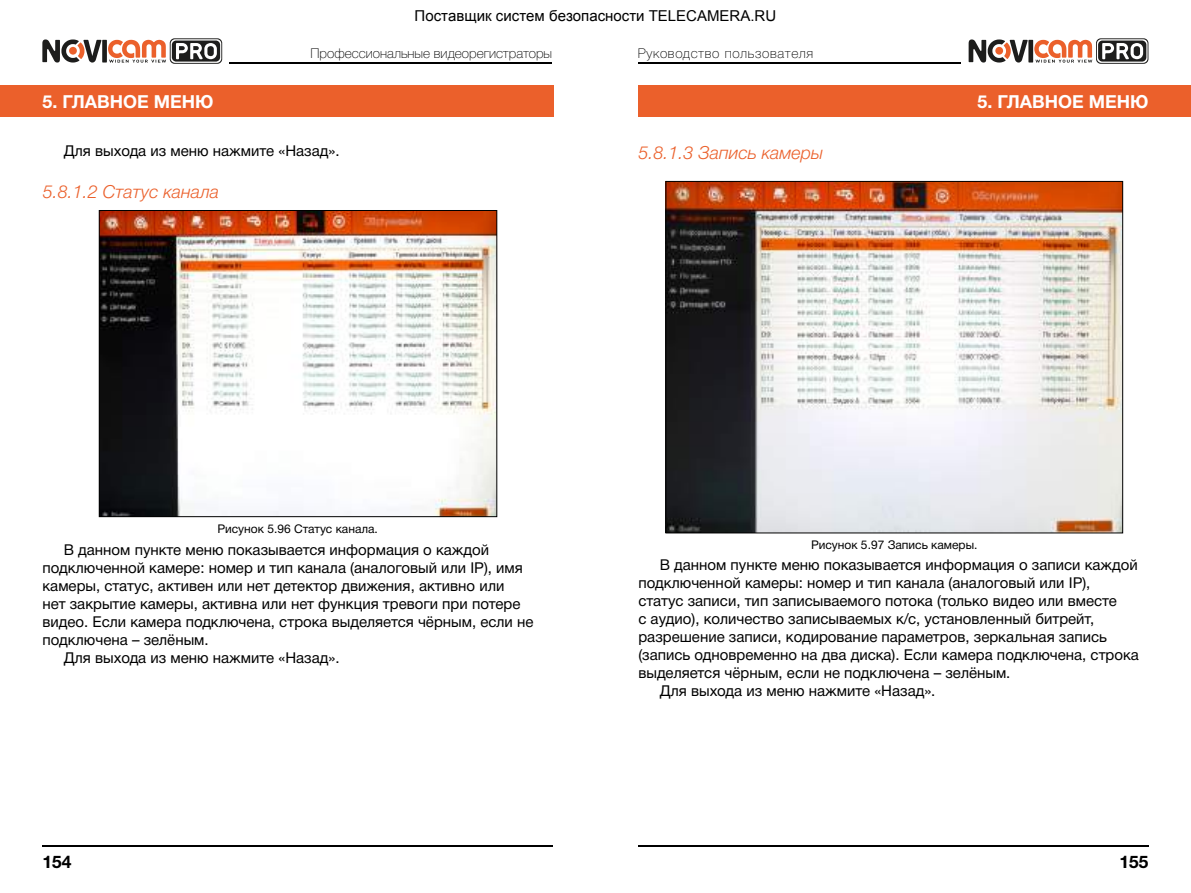
<style>
.page{position:relative;width:1191px;height:893px;background:#fff}
.page>*{position:absolute;margin:0;border:0;box-sizing:border-box;transform-origin:0 0}
.t1{font:18px "Helvetica 4 Light Italic";color:#eb602b}
.t2{font:18px "Helvetica 7 Bold";color:#fff}
.t3{font:17.4px "Helvetica 7 Bold";color:#000}
.t4{font:15px "Helvetica 5 Normal";color:#000}
.t5{font:13.5px "Helvetica 3 Thin";color:#000}
.t6{font:13.5px "Helvetica 3 Thin";letter-spacing:.05em;color:#000}
.t7{font:12px "Helvetica 5 Normal";color:#000}
</style>
<div class="page">
<hr style="left:638px;top:62px;width:323px;height:1px;background:#000">
<hr style="left:230px;top:62px;width:322px;height:1px;background:#000">
<hr style="left:43px;top:846px;width:510px;height:1px;background:#000">
<hr style="left:638px;top:846px;width:510px;height:1px;background:#000">
<svg style="left:968px;top:38px;width:180px;height:26px"></svg>
<svg style="left:42px;top:38px;width:180px;height:26px"></svg>
<div style="left:638px;top:85px;width:553px;height:32px;background:#eb602b"></div>
<div style="left:0;top:85px;width:553px;height:32px;background:#eb602b"></div>
<img style="left:101px;top:212px;width:394px;height:303px">
<div style="left:99px;top:210px;width:398px;height:307px;border:1px solid #000"></div>
<img style="left:667px;top:183px;width:454px;height:348px">
<p class="t5" style="left:310px;top:45px;width:243px">Профессиональные видеорегистраторы</p>
<p class="t6" style="left:638px;top:45px;width:177px">Руководство пользователя</p>
<p class="t2" style="left:42px;top:92px;width:172px">5. ГЛАВНОЕ МЕНЮ</p>
<p class="t2" style="left:977px;top:92px;width:172px">5. ГЛАВНОЕ МЕНЮ</p>
<p class="t4" style="left:64px;top:143px;width:277px">Для выхода из меню нажмите «Назад».</p>
<p class="t1" style="left:638px;top:142px;width:186px">5.8.1.3 Запись камеры</p>
<p class="t1" style="left:43px;top:182px;width:178px">5.8.1.2 Статус канала</p>
<p class="t7" style="left:217px;top:523px;width:162px">Рисунок 5.96 Статус канала.</p>
<p class="t4" style="left:64px;top:541px;width:427px">В данном пункте меню показывается информация о каждой</p>
<p class="t4" style="left:43px;top:559px;width:482px">подключенной камере: номер и тип канала (аналоговый или IP), имя</p>
<p class="t4" style="left:43px;top:577px;width:463px">камеры, статус, активен или нет детектор движения, активно или</p>
<p class="t4" style="left:43px;top:595px;width:479px">нет закрытие камеры, активна или нет функция тревоги при потере</p>
<p class="t4" style="left:43px;top:613px;width:492px">видео. Если камера подключена, строка выделяется чёрным, если не</p>
<p class="t4" style="left:43px;top:631px;width:168px">подключена – зелёным.</p>
<p class="t4" style="left:64px;top:649px;width:277px">Для выхода из меню нажмите «Назад».</p>
<p class="t3" style="left:43px;top:852px;width:31px">154</p>
<p class="t7" style="left:811px;top:538px;width:168px">Рисунок 5.97 Запись камеры.</p>
<p class="t4" style="left:659px;top:556px;width:480px">В данном пункте меню показывается информация о записи каждой</p>
<p class="t4" style="left:638px;top:574px;width:453px">подключенной камеры: номер и тип канала (аналоговый или IP),</p>
<p class="t4" style="left:638px;top:592px;width:480px">статус записи, тип записываемого потока (только видео или вместе</p>
<p class="t4" style="left:638px;top:610px;width:457px">с аудио), количество записываемых к/с, установленный битрейт,</p>
<p class="t4" style="left:638px;top:628px;width:470px">разрешение записи, кодирование параметров, зеркальная запись</p>
<p class="t4" style="left:638px;top:646px;width:502px">(запись одновременно на два диска). Если камера подключена, строка</p>
<p class="t4" style="left:638px;top:664px;width:373px">выделяется чёрным, если не подключена – зелёным.</p>
<p class="t4" style="left:659px;top:682px;width:277px">Для выхода из меню нажмите «Назад».</p>
<p class="t3" style="left:1119px;top:852px;width:31px">155</p>
</div>
